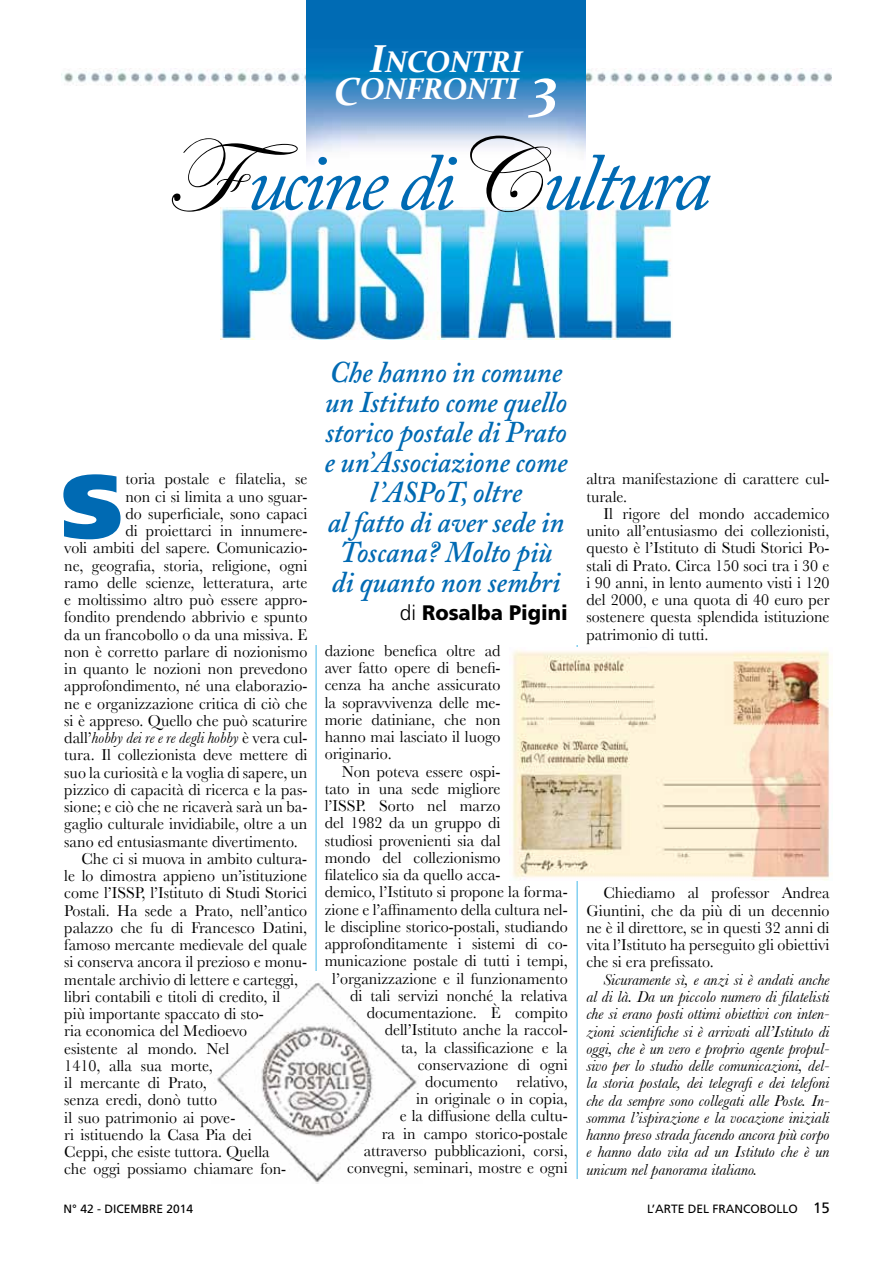
<style>
.page{position:relative;width:893px;height:1263px;background:#fff}
.page>*{position:absolute;margin:0;border:0;box-sizing:border-box;transform-origin:0 0}
.t1{font:900 90px "Frutiger";color:#006ab3}
.t2{font:italic 81px "Adobe Caslon Pro";letter-spacing:-.05em;color:#006ab3}
.t3{font:italic 600 30px/30px "Adobe Caslon Pro";color:#006ab3;text-align:center;scale:.94 1}
.t4{font:italic 700 30px/27px "Constantia";color:#fff;text-align:center}
.t5{font:900 21px "Frutiger";color:#000;scale:.95 1}
.t6{font:16.5px/17.2px "Baskerville";color:#000;text-align:justify}
.t7{font:italic 16.5px/17.2px "Baskerville";color:#000;text-align:justify}
.t8{font:12px "Frutiger";color:#000}
.s1{font-size:39px}
.s2{font-size:57px}
.s3{font-family:"Edwardian Script ITC";font-style:normal;font-size:106.5px;color:#000}
.s4{font-style:normal}
.s5{font-weight:300}
.s6{font-size:15px}
</style>
<div class="page">
<hr style="left:576px;top:129px;width:2px;height:1050px;background:#84d0f0">
<hr style="left:315px;top:129px;width:2px;height:1050px;background:#84d0f0">
<div style="left:298px;top:971px;width:38px;height:79px;background:#fff"></div>
<img style="left:217px;top:983px;width:202px;height:200px">
<div style="left:293px;top:112px;width:319px;height:533px;background:#fff"></div>
<img style="left:61px;top:68px;width:770px;height:17px">
<img style="left:307px;top:0;width:278px;height:158px">
<img style="left:221px;top:208px;width:451px;height:131px">
<img style="left:512px;top:647px;width:320px;height:233px">
<h3 class="t4" style="left:334px;top:47px;width:226px"><span class="s1">I</span>NCONTRI<br><span class="s1">C</span>ONFRONTI <span class="s2">3</span></h3>
<h2 class="t2" style="left:166px;top:134px;width:546px"><span class="s3">F</span>ucine di<span class="s3">C</span>ultura</h2>
<p class="t6" style="left:125px;top:470px;width:184px">toria postale e filatelia, se</p>
<p class="t6" style="left:125px;top:487px;width:184px">non ci si limita a uno sguar-</p>
<p class="t6" style="left:125px;top:505px;width:183px">do superficiale, sono capaci</p>
<p class="t6" style="left:125px;top:522px;width:184px">di proiettarci in innumere-</p>
<p class="t6" style="left:64px;top:539px;width:245px">voli ambiti del sapere. Comunicazio-</p>
<p class="t6" style="left:64px;top:556px;width:245px">ne, geografia, storia, religione, ogni</p>
<p class="t6" style="left:64px;top:574px;width:245px">ramo delle scienze, letteratura, arte</p>
<p class="t6" style="left:64px;top:591px;width:245px">e moltissimo altro può essere appro-</p>
<p class="t6" style="left:64px;top:608px;width:245px">fondito prendendo abbrivio e spunto</p>
<p class="t6" style="left:64px;top:625px;width:245px">da un francobollo o da una missiva. E</p>
<p class="t6" style="left:64px;top:643px;width:245px">non è corretto parlare di nozionismo</p>
<p class="t6" style="left:64px;top:660px;width:245px">in quanto le nozioni non prevedono</p>
<p class="t6" style="left:64px;top:677px;width:245px">approfondimento, né una elaborazio-</p>
<p class="t6" style="left:64px;top:694px;width:245px">ne e organizzazione critica di ciò che</p>
<p class="t6" style="left:64px;top:712px;width:245px">si è appreso. Quello che può scaturire</p>
<p class="t7" style="left:64px;top:729px;width:245px"><span class="s4">dall’</span>hobby dei re e re degli hobby <span class="s4">è vera cul-</span></p>
<p class="t6" style="left:64px;top:746px;width:245px">tura. Il collezionista deve mettere di</p>
<p class="t6" style="left:64px;top:763px;width:245px">suo la curiosità e la voglia di sapere, un</p>
<p class="t6" style="left:64px;top:781px;width:245px">pizzico di capacità di ricerca e la pas-</p>
<p class="t6" style="left:64px;top:798px;width:245px">sione; e ciò che ne ricaverà sarà un ba-</p>
<p class="t6" style="left:64px;top:815px;width:245px">gaglio culturale invidiabile, oltre a un</p>
<p class="t6" style="left:64px;top:832px;width:235px">sano ed entusiasmante divertimento.</p>
<p class="t6" style="left:81px;top:850px;width:227px">Che ci si muova in ambito cultura-</p>
<p class="t6" style="left:64px;top:867px;width:244px">le lo dimostra appieno un’istituzione</p>
<p class="t6" style="left:64px;top:884px;width:244px">come l’ISSP, l’Istituto di Studi Storici</p>
<p class="t6" style="left:64px;top:901px;width:244px">Postali. Ha sede a Prato, nell’antico</p>
<p class="t6" style="left:64px;top:919px;width:244px">palazzo che fu di Francesco Datini,</p>
<p class="t6" style="left:64px;top:936px;width:244px">famoso mercante medievale del quale</p>
<p class="t6" style="left:64px;top:953px;width:244px">si conserva ancora il prezioso e monu-</p>
<p class="t6" style="left:64px;top:970px;width:235px">mentale archivio di lettere e carteggi,</p>
<p class="t6" style="left:64px;top:988px;width:217px">libri contabili e titoli di credito, il</p>
<p class="t6" style="left:64px;top:1005px;width:201px">più importante spaccato di sto-</p>
<p class="t6" style="left:64px;top:1022px;width:184px">ria economica del Medioevo</p>
<p class="t6" style="left:64px;top:1039px;width:166px">esistente al mondo. Nel</p>
<p class="t6" style="left:64px;top:1057px;width:150px">1410, alla sua morte,</p>
<p class="t6" style="left:64px;top:1074px;width:144px">il mercante di Prato,</p>
<p class="t6" style="left:64px;top:1091px;width:154px">senza eredi, donò tutto</p>
<p class="t6" style="left:64px;top:1108px;width:173px">il suo patrimonio ai pove-</p>
<p class="t6" style="left:64px;top:1125px;width:189px">ri istituendo la Casa Pia dei</p>
<p class="t6" style="left:64px;top:1143px;width:207px">Ceppi, che esiste tuttora. Quella</p>
<p class="t6" style="left:64px;top:1160px;width:223px">che oggi possiamo chiamare fon-</p>
<h1 class="t1" style="left:61px;top:452px;width:63px">S</h1>
<h3 class="t3" style="left:324px;top:357px;width:260px">Che hanno in comune un Istituto come quello storico postale di Prato e un’Associazione come l’ASPoT, oltre<br>al fatto di aver sede in<br>Toscana? Molto più<br>di quanto non sembri</h3>
<p class="t5" style="left:400px;top:600px;width:178px"><span class="s5">di</span> Rosalba Pigini</p>
<p class="t6" style="left:325px;top:642px;width:177px">dazione benefica oltre ad aver fatto opere di benefi&shy;cenza ha anche assicurato la sopravvivenza delle me&shy;morie datiniane, che non hanno mai lasciato il luogo originario.</p>
<p class="t6" style="left:342px;top:762px;width:160px">Non poteva essere ospi-</p>
<p class="t6" style="left:325px;top:780px;width:177px">tato in una sede migliore</p>
<p class="t6" style="left:325px;top:797px;width:177px">l’ISSP. Sorto nel marzo</p>
<p class="t6" style="left:325px;top:814px;width:177px">del 1982 da un gruppo di</p>
<p class="t6" style="left:325px;top:831px;width:177px">studiosi provenienti sia dal</p>
<p class="t6" style="left:325px;top:849px;width:177px">mondo del collezionismo</p>
<p class="t6" style="left:325px;top:866px;width:177px">filatelico sia da quello acca-</p>
<p class="t6" style="left:325px;top:883px;width:244px">demico, l’Istituto si propone la forma-</p>
<p class="t6" style="left:325px;top:900px;width:244px">zione e l’affinamento della cultura nel-</p>
<p class="t6" style="left:325px;top:918px;width:244px">le discipline storico-postali, studiando</p>
<p class="t6" style="left:325px;top:935px;width:244px">approfonditamente i sistemi di co-</p>
<p class="t6" style="left:325px;top:952px;width:244px">municazione postale di tutti i tempi,</p>
<p class="t6" style="left:332px;top:969px;width:237px">l’organizzazione e il funzionamento</p>
<p class="t6" style="left:350px;top:987px;width:219px">di tali servizi nonché la relativa</p>
<p class="t6" style="left:367px;top:1004px;width:202px">documentazione. È compito</p>
<p class="t6" style="left:385px;top:1021px;width:184px">dell’Istituto anche la raccol-</p>
<p class="t6" style="left:401px;top:1038px;width:168px">ta, la classificazione e la</p>
<p class="t6" style="left:418px;top:1055px;width:151px">conservazione di ogni</p>
<p class="t6" style="left:425px;top:1073px;width:144px">documento relativo,</p>
<p class="t6" style="left:416px;top:1090px;width:153px">in originale o in copia,</p>
<p class="t6" style="left:400px;top:1107px;width:170px">e la diffusione della cultu-</p>
<p class="t6" style="left:382px;top:1124px;width:187px">ra in campo storico-postale</p>
<p class="t6" style="left:364px;top:1142px;width:205px">attraverso pubblicazioni, corsi,</p>
<p class="t6" style="left:347px;top:1159px;width:222px">convegni, seminari, mostre e ogni</p>
<p class="t6" style="left:586px;top:470px;width:245px">altra manifestazione di carattere cul&shy;turale.</p>
<p class="t6" style="left:586px;top:505px;width:245px;text-indent:17px">Il rigore del mondo accademico unito all’entusiasmo dei collezionisti, questo è l’Istituto di Studi Storici Po&shy;stali di Prato. Circa 150 soci tra i 30 e i 90 anni, in lento aumento visti i 120 del 2000, e una quota di 40 euro per sostenere questa splendida istituzione patrimonio di tutti.</p>
<p class="t6" style="left:586px;top:884px;width:245px;text-indent:17px">Chiediamo al professor Andrea Giuntini, che da più di un decennio ne è il direttore, se in questi 32 anni di vita l’Istituto ha perseguito gli obiettivi che si era prefissato.</p>
<p class="t7" style="left:586px;top:971px;width:245px;text-indent:17px">Sicuramente sì, e anzi si è andati anche al di là. Da un piccolo numero di filatelisti che si erano posti ottimi obiettivi con inten&shy;zioni scientifiche si è arrivati all’Istituto di oggi, che è un vero e proprio agente propul&shy;sivo per lo studio delle comunicazioni, del&shy;la storia postale, dei telegrafi e dei telefoni che da sempre sono collegati alle Poste. In&shy;somma l’ispirazione e la vocazione iniziali hanno preso strada facendo ancora più corpo e hanno dato vita ad un Istituto che è un unicum nel panorama italiano.</p>
<p class="t8" style="left:64px;top:1201px;width:131px">N° 42 - DICEMBRE 2014</p>
<p class="t8" style="left:647px;top:1202px;width:184px">L’ARTE DEL FRANCOBOLLO <span class="s6">15</span></p>
</div>
